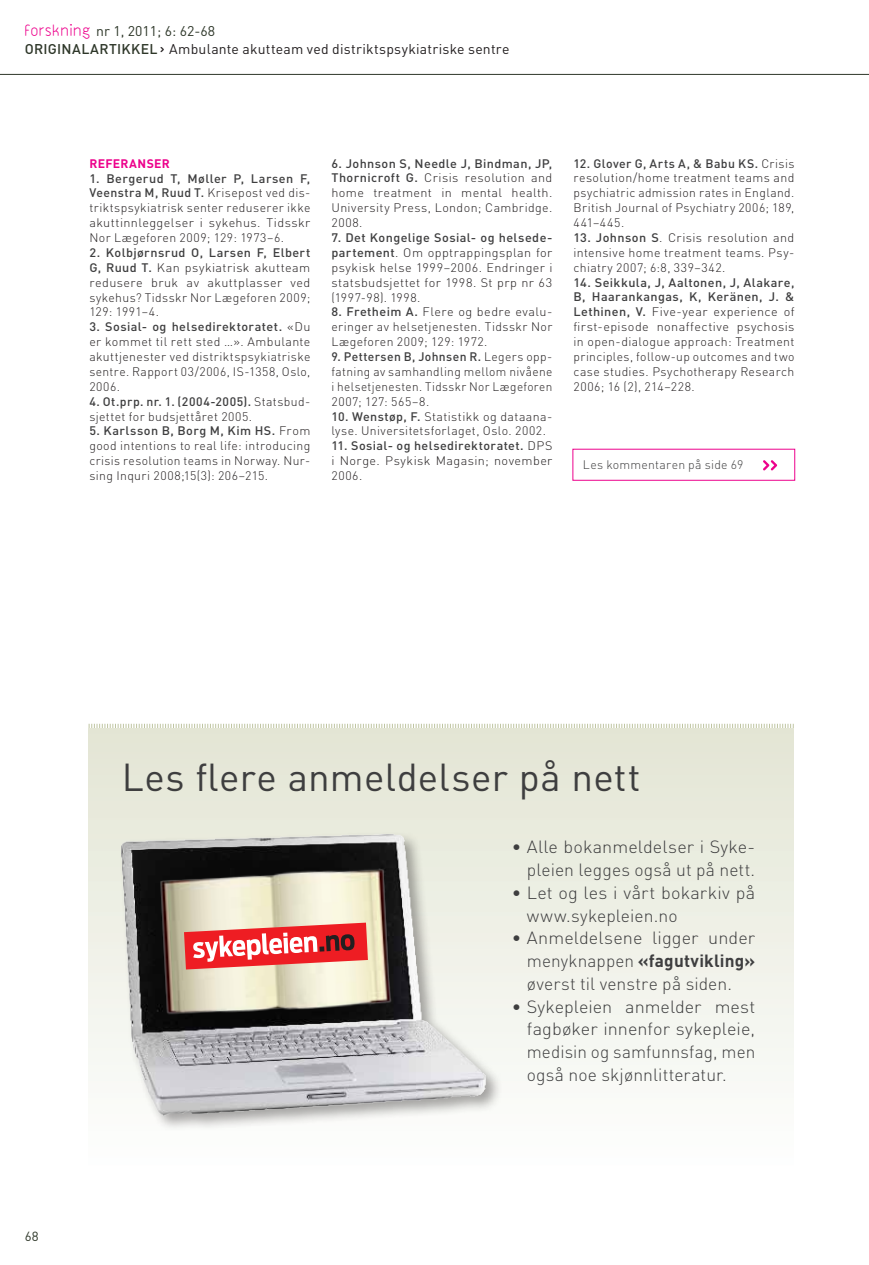
<style>
.page{position:relative;width:869px;height:1265px;background:#fff}
.page>*{position:absolute;margin:0;border:0;box-sizing:border-box;transform-origin:0 0}
.t1{font:38.5px "DIN";letter-spacing:.01em;color:#3e3e3f}
.t2{font:300 17.5px/22.8px "DIN";letter-spacing:.005em;color:#3e3e3f;text-align:justify}
.t3{font:14px/18.4px "DIN";letter-spacing:.015em;color:#231f20}
.t4{font:13.12px "DIN";color:#2e3729}
.t5{font:300 12.25px/14.9px "DIN";letter-spacing:.035em;color:#231f20;text-align:justify}
.t6{font:300 12.25px "DIN";letter-spacing:.02em;color:#3e3e3f}
.t7{font:700 12.25px "DIN";color:#ed028c}
.s1{font-family:"Friends";font-weight:300;font-size:17.5px;color:#ed028c}
.s2{color:#2e3729}
.s3{font-weight:500;color:#2e3729}
.s4{font-family:"Friends";font-weight:500}
.s5{font-weight:500;color:#3e3e3f}
.s6{font-weight:700}
</style>
<div class="page">
<svg style="left:763px;top:460px;width:13px;height:11px"></svg>
<svg style="left:88px;top:723px;width:705px;height:7px"></svg>
<div style="left:89px;top:729px;width:704px;height:444px;background:linear-gradient(to bottom,#e3e5d4,#fefefe)"></div>
<div style="left:118px;top:830px;width:384px;height:301px;background:#231f20;opacity:.4"></div>
<img style="left:88px;top:817px;width:406px;height:325px">
<img style="left:149px;top:860px;width:243px;height:157px">
<svg style="left:184px;top:923px;width:184px;height:46px;background:#e86866"></svg>
<hr style="left:0;top:74px;width:868px;height:1px;background:#2e3729">
<p class="t3" style="left:25px;top:21px;width:486px"><span class="s1">forskning</span> <span class="s2">nr 1, 2011; 6: 62-68<br></span><span class="s3">ORIGINALARTIKKEL</span> <span class="s4">&gt;</span> Ambulante akutteam ved distriktspsykiatriske sentre</p>
<p class="t7" style="left:89px;top:155px;width:79px">REFERANSER</p>
<p class="t5" style="left:89px;top:171px;width:222px"><span class="s5">1. Bergerud T, Møller P, Larsen F, Veenstra M, Ruud T.</span> Krisepost ved dis&shy;triktspsykiatrisk senter reduserer ikke akuttinnleggelser i sykehus. Tidsskr Nor Lægeforen 2009; 129: 1973–6.</p>
<p class="t5" style="left:89px;top:245px;width:222px"><span class="s5">2. Kolbjørnsrud O, Larsen F, Elbert G, Ruud T.</span> Kan psykiatrisk akutteam redusere bruk av akuttplasser ved sykehus? Tidsskr Nor Lægeforen 2009; 129: 1991–4.</p>
<p class="t5" style="left:89px;top:319px;width:222px"><span class="s5">3. Sosial- og helsedirektoratet.</span> «Du er kommet til rett sted …». Ambulante akuttjenester ved distriktspsykiatriske sentre. Rapport 03/2006, IS-1358, Oslo, 2006.</p>
<p class="t5" style="left:89px;top:394px;width:222px"><span class="s5">4. Ot.prp. nr. 1. (2004-2005).</span> Statsbud&shy;sjettet for budsjettåret 2005.</p>
<p class="t5" style="left:89px;top:423px;width:222px"><span class="s5">5. Karlsson B, Borg M, Kim HS.</span> From good intentions to real life: introducing crisis resolution teams in Norway. Nur&shy;sing Inquri 2008;15(3): 206–215.</p>
<p class="t5" style="left:331px;top:156px;width:222px"><span class="s5">6. Johnson S, Needle J, Bindman, JP, Thornicroft G.</span> Crisis resolution and home treatment in mental health.<br>University Press, London; Cambridge.<br>2008.</p>
<p class="t5" style="left:331px;top:230px;width:222px"><span class="s5">7. Det Kongelige Sosial- og helsede&shy;partement</span>. Om opptrappingsplan for psykisk helse 1999–2006. Endringer i statsbudsjettet for 1998. St prp nr 63 (1997-98). 1998.</p>
<p class="t5" style="left:331px;top:304px;width:222px"><span class="s5">8. Fretheim A.</span> Flere og bedre evalu&shy;eringer av helsetjenesten. Tidsskr Nor Lægeforen 2009; 129: 1972.</p>
<p class="t5" style="left:331px;top:349px;width:222px"><span class="s5">9. Pettersen B, Johnsen R.</span> Legers opp&shy;fatning av samhandling mellom nivåene i helsetjenesten. Tidsskr Nor Lægeforen 2007; 127: 565–8.</p>
<p class="t5" style="left:331px;top:409px;width:222px"><span class="s5">10. Wenstøp, F.</span> Statistikk og dataana&shy;lyse. Universitetsforlaget, Oslo. 2002.</p>
<p class="t5" style="left:331px;top:438px;width:222px"><span class="s5">11. Sosial- og helsedirektoratet.</span> DPS i Norge. Psykisk Magasin; november 2006.</p>
<p class="t5" style="left:573px;top:156px;width:222px"><span class="s5">12. Glover G, Arts A, &amp; Babu KS.</span> Crisis resolution/home treatment teams and psychiatric admission rates in England.<br>British Journal of Psychiatry 2006; 189, 441–445.</p>
<p class="t5" style="left:573px;top:230px;width:222px"><span class="s5">13. Johnson S</span>. Crisis resolution and intensive home treatment teams. Psy&shy;chiatry 2007; 6:8, 339–342.</p>
<p class="t5" style="left:573px;top:275px;width:222px"><span class="s5">14. Seikkula, J, Aaltonen, J, Alakare, B, Haarankangas, K, Keränen, J. &amp; Lethinen, V.</span> Five-year experience of first-episode nonaffective psychosis in open-dialogue approach: Treatment principles, follow-up outcomes and two case studies. Psychotherapy Research 2006; 16 (2), 214–228.</p>
<p class="t6" style="left:582px;top:457px;width:162px">Les kommentaren på side 69</p>
<h1 class="t1" style="left:122px;top:753px;width:520px">Les flere anmeldelser på nett</h1>
<p class="t4" style="left:25px;top:1228px;width:15px">68</p>
<h2 class="t2" style="left:511px;top:835px;width:245px;text-align:right">• Alle bokanmeldelser i Syke&shy;pleien legges også ut på nett.</h2>
<h2 class="t2" style="left:526px;top:881px;width:230px;text-indent:-15px">• Let og les i vårt bokarkiv på www.sykepleien.no</h2>
<h2 class="t2" style="left:526px;top:926px;width:230px;text-indent:-15px">• Anmeldelsene ligger under menyknappen <span class="s6">«FAGUTVIKLING» </span>øverst til venstre på siden.</h2>
<h2 class="t2" style="left:526px;top:995px;width:230px;text-indent:-15px">• Sykepleien anmelder mest fagbøker innenfor sykepleie, medisin og samfunnsfag, men også noe skjønnlitteratur.</h2>
</div>
